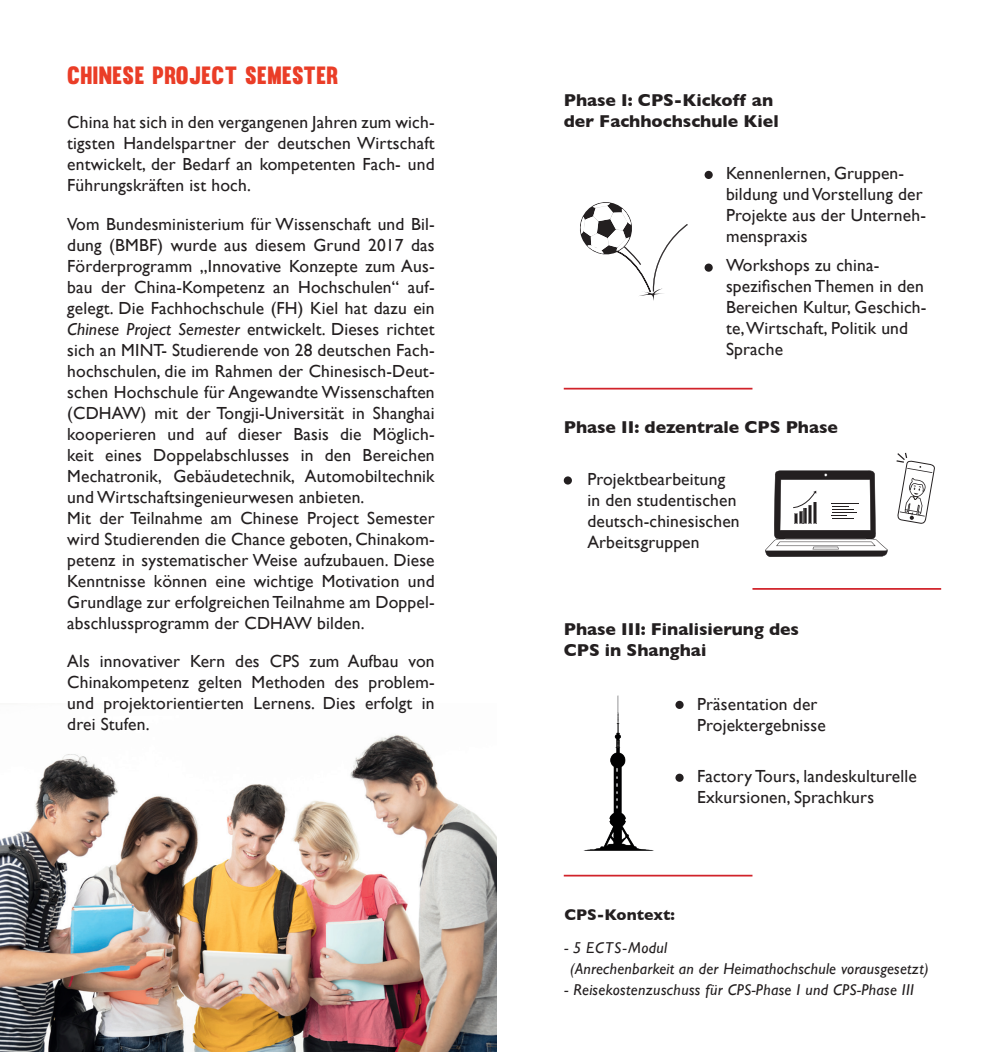
<style>
.page{position:relative;width:993px;height:1052px;background:#fff}
.page>*{position:absolute;margin:0;border:0;box-sizing:border-box;transform-origin:0 0}
.t1{font:24.5px "Muro";letter-spacing:.02em;color:#ea3d27}
.t2{font:17.5px/21px "Gill Sans";letter-spacing:.01em;color:#231f20}
.t3{font:700 17.5px/21px "Gill Sans";color:#231f20}
.t4{font:italic 15.75px/21px "Gill Sans";letter-spacing:.02em;color:#231f20}
.t5{font:700 15.75px "Gill Sans";color:#231f20}
.s1{font-style:italic}
</style>
<div class="page">
<img style="left:0;top:734px;width:496px;height:318px">
<svg style="left:580px;top:202px;width:107px;height:99px"></svg>
<div style="left:704px;top:171px;width:8px;height:8px;background:#231f20;border-radius:50%"></div>
<div style="left:704px;top:263px;width:8px;height:9px;background:#231f20;border-radius:50%"></div>
<img style="left:583px;top:695px;width:71px;height:156px">
<div style="left:675px;top:701px;width:8px;height:8px;background:#231f20;border-radius:50%"></div>
<div style="left:675px;top:773px;width:8px;height:9px;background:#231f20;border-radius:50%"></div>
<svg style="left:765px;top:470px;width:123px;height:87px"></svg>
<svg style="left:896px;top:453px;width:38px;height:71px"></svg>
<div style="left:563px;top:476px;width:8px;height:8px;background:#231f20;border-radius:50%"></div>
<hr style="left:752px;top:588px;width:188px;height:2px;background:#d1232a">
<hr style="left:563px;top:388px;width:189px;height:1px;background:#d1232a">
<hr style="left:563px;top:874px;width:189px;height:2px;background:#d1232a">
<h1 class="t1" style="left:67px;top:61px;width:272px">CHINESE PROJECT SEMESTER</h1>
<p class="t2" style="left:67px;top:112px;width:369px;text-align:justify">China hat sich in den vergangenen Jahren zum wich&shy;tigsten Handelspartner der deutschen Wirtschaft entwickelt, der Bedarf an kompetenten Fach- und Führungskräften ist hoch.</p>
<p class="t2" style="left:67px;top:213px;width:369px">Vom Bundesministerium für Wissenschaft und Bil&shy;dung (BMBF) wurde aus diesem Grund 2017 das Förderprogramm „Innovative Konzepte zum Aus&shy;bau der China-Kompetenz an Hochschulen“ auf&shy;gelegt. Die Fachhochschule (FH) Kiel hat dazu ein <span class="s1">Chinese Project Semester</span> entwickelt. Dieses richtet sich an MINT- Studierende von 28 deutschen Fach&shy;hochschulen, die im Rahmen der Chinesisch-Deut&shy;schen Hochschule für Angewandte Wissenschaften (CDHAW) mit der Tongji-Universität in Shanghai kooperieren und auf dieser Basis die Möglich&shy;keit eines Doppelabschlusses in den Bereichen Mechatronik, Gebäudetechnik, Automobiltechnik und Wirtschaftsingenieurwesen anbieten.<br>Mit der Teilnahme am Chinese Project Semester wird Studierenden die Chance geboten, Chinakom&shy;petenz in systematischer Weise aufzubauen. Diese Kenntnisse können eine wichtige Motivation und Grundlage zur erfolgreichen Teilnahme am Doppel&shy;abschlussprogramm der CDHAW bilden.</p>
<p class="t2" style="left:67px;top:651px;width:369px;text-align:justify">Als innovativer Kern des CPS zum Aufbau von Chinakompetenz gelten Methoden des problem&shy;und projektorientierten Lernens. Dies erfolgt in drei Stufen.</p>
<p class="t3" style="left:563px;top:89px;width:216px">Phase I: CPS-Kickoff an der Fachhochschule Kiel</p>
<p class="t2" style="left:725px;top:163px;width:201px">Kennenlernen, Gruppen&shy;bildung und Vorstellung der<br>Projekte aus der Unterneh&shy;menspraxis</p>
<p class="t2" style="left:725px;top:255px;width:202px">Workshops zu china&shy;spezifischen Themen in den<br>Bereichen Kultur, Geschich&shy;te, Wirtschaft, Politik und<br>Sprache</p>
<p class="t3" style="left:563px;top:416px;width:275px">Phase II: dezentrale CPS Phase</p>
<p class="t2" style="left:587px;top:468px;width:154px">Projektbearbeitung in den studentischen deutsch-chinesischen<br>Arbeitsgruppen</p>
<p class="t3" style="left:563px;top:618px;width:237px">Phase III: Finalisierung des<br>CPS in Shanghai</p>
<p class="t2" style="left:696px;top:694px;width:130px">Präsentation der<br>Projektergebnisse</p>
<p class="t2" style="left:696px;top:766px;width:221px">Factory Tours, landeskulturelle<br>Exkursionen, Sprachkurs</p>
<p class="t5" style="left:564px;top:902px;width:112px">CPS-Kontext:</p>
<p class="t4" style="left:570px;top:937px;width:360px;text-indent:-6px">- 5 ECTS-Modul<br>(Anrechenbarkeit an der Heimathochschule vorausgesetzt)</p>
<p class="t4" style="left:564px;top:979px;width:351px">- Reisekostenzuschuss für CPS-Phase I und CPS-Phase III</p>
</div>
